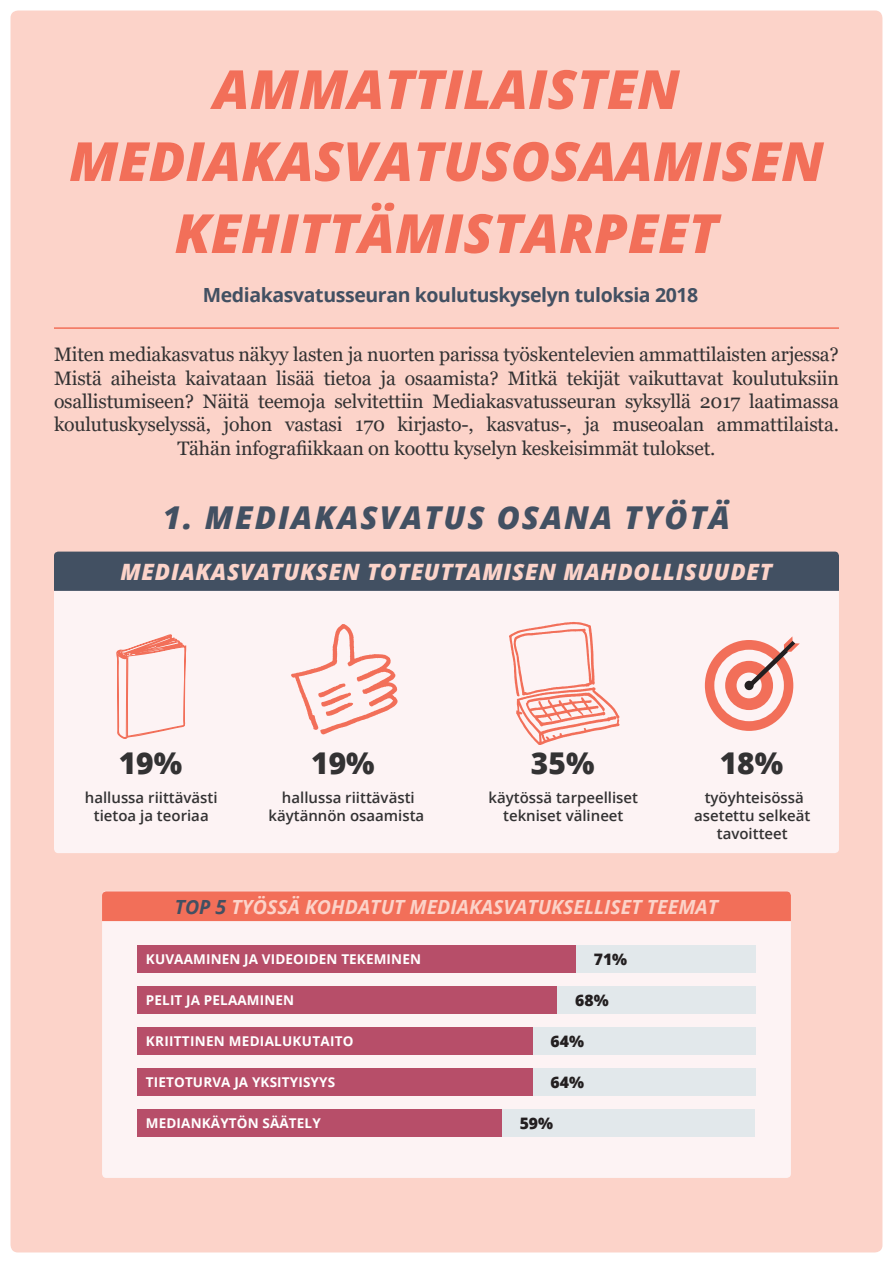
<style>
.page{position:relative;width:893px;height:1263px;background:#fff}
.page>*{position:absolute;margin:0;border:0;box-sizing:border-box;transform-origin:0 0}
.t1{font:italic 800 54px/72px "Open Sans";color:#f26f59;text-align:center}
.t2{font:italic 800 31.5px "Open Sans";letter-spacing:.06em;color:#425062}
.t3{font:800 30px "Open Sans";color:#333233}
.t4{font:italic 800 22.5px "Open Sans";letter-spacing:.03em;color:#fcd3c9}
.t5{font:19.5px/23.4px "Georgia";letter-spacing:-.01em;color:#333233;text-align:center}
.t6{font:700 19.5px "Open Sans";letter-spacing:-.02em;color:#425062}
.t7{font:italic 700 19.5px "Open Sans";color:#fcd3c9}
.t8{font:800 15.75px "Open Sans";color:#231f20}
.t9{font:600 15px/18px "Open Sans";color:#333233;text-align:center}
.t10{font:700 13.5px "Open Sans";letter-spacing:.01em;color:#fff}
.s1{color:#425062}
</style>
<div class="page">
<div style="left:5px;top:5px;width:883px;height:1253px;background:#fcd3c9;border-radius:13px"></div>
<div style="left:0;top:0;width:893px;height:1263px;border:10px solid #fff;border-radius:13px"></div>
<div style="left:102px;top:891px;width:689px;height:287px;background:#fdf3f4;border-radius:4px"></div>
<hr style="left:54px;top:327px;width:785px;height:2px;background:#f26f59">
<div style="left:54px;top:555px;width:785px;height:298px;background:#fdf3f4;border-radius:4px"></div>
<svg style="left:99px;top:327px;width:88px;height:595px"></svg>
<svg style="left:291px;top:624px;width:107px;height:110px"></svg>
<svg style="left:509px;top:622px;width:111px;height:122px"></svg>
<div style="left:705px;top:640px;width:88px;height:91px;background:#f26f59;border-radius:50%"></div>
<div style="left:714px;top:650px;width:70px;height:71px;background:#fdf3f4;border-radius:50%"></div>
<div style="left:725px;top:661px;width:48px;height:49px;background:#f26f59;border-radius:50%"></div>
<div style="left:736px;top:672px;width:26px;height:26px;background:#fdf3f4;border-radius:50%"></div>
<div style="left:744px;top:681px;width:10px;height:9px;background:#231f20;border-radius:50%"></div>
<svg style="left:748px;top:636px;width:52px;height:51px"></svg>
<div style="left:54px;top:552px;width:785px;height:39px;background:#425062"></div>
<div style="left:138px;top:945px;width:617px;height:28px;background:#e2e8eb"></div>
<div style="left:137px;top:945px;width:439px;height:28px;background:#b74e69"></div>
<div style="left:138px;top:986px;width:617px;height:28px;background:#e2e8eb"></div>
<div style="left:137px;top:986px;width:420px;height:28px;background:#b74e69"></div>
<div style="left:138px;top:1027px;width:617px;height:28px;background:#e2e8eb"></div>
<div style="left:137px;top:1027px;width:396px;height:28px;background:#b74e69"></div>
<div style="left:138px;top:1068px;width:617px;height:28px;background:#e2e8eb"></div>
<div style="left:137px;top:1068px;width:396px;height:28px;background:#b74e69"></div>
<div style="left:137px;top:1109px;width:618px;height:28px;background:#e2e8eb"></div>
<div style="left:137px;top:1109px;width:365px;height:28px;background:#b74e69"></div>
<div style="left:102px;top:891px;width:689px;height:30px;background:#f26f59"></div>
<p class="t1" style="left:69px;top:51px;width:756px">AMMATTILAISTEN<br>MEDIAKASVATUSOSAAMISEN<br>KEHITTÄMISTARPEET</p>
<p class="t6" style="left:203px;top:281px;width:497px">Mediakasvatusseuran koulutuskyselyn tuloksia 2018</p>
<p class="t5" style="left:54px;top:343px;width:786px">Miten mediakasvatus näkyy lasten ja nuorten parissa työskentelevien ammattilaisten arjessa?<br>Mistä aiheista kaivataan lisää tietoa ja osaamista? Mitkä tekijät vaikuttavat koulutuksiin osallistumiseen? Näitä teemoja selvitettiin Mediakasvatusseuran syksyllä 2017 laatimassa koulutuskyselyssä, johon vastasi 170 kirjasto-, kasvatus-, ja museoalan ammattilaista.<br>Tähän infografiikkaan on koottu kyselyn keskeisimmät tulokset.</p>
<p class="t2" style="left:163px;top:493px;width:569px">1. MEDIAKASVATUS OSANA TYÖTÄ</p>
<p class="t4" style="left:120px;top:554px;width:653px">MEDIAKASVATUKSEN TOTEUTTAMISEN MAHDOLLISUUDET</p>
<p class="t3" style="left:119px;top:741px;width:65px">19%</p>
<p class="t9" style="left:85px;top:788px;width:134px">hallussa riittävästi tietoa ja teoriaa</p>
<p class="t3" style="left:311px;top:741px;width:65px">19%</p>
<p class="t9" style="left:268px;top:788px;width:157px">hallussa riittävästi käytännön osaamista</p>
<p class="t3" style="left:531px;top:741px;width:65px">35%</p>
<p class="t3" style="left:720px;top:741px;width:65px">18%</p>
<p class="t9" style="left:694px;top:788px;width:118px">työyhteisössä asetettu selkeät</p>
<p class="t9" style="left:717px;top:824px;width:72px">tavoitteet</p>
<p class="t9" style="left:488px;top:788px;width:151px">käytössä tarpeelliset tekniset välineet</p>
<p class="t7" style="left:175px;top:893px;width:545px"><span class="s1">TOP 5</span> TYÖSSÄ KOHDATUT MEDIAKASVATUKSELLISET TEEMAT</p>
<p class="t10" style="left:146px;top:949px;width:277px">KUVAAMINEN JA VIDEOIDEN TEKEMINEN</p>
<p class="t8" style="left:594px;top:947px;width:35px">71%</p>
<p class="t10" style="left:146px;top:991px;width:150px">PELIT JA PELAAMINEN</p>
<p class="t8" style="left:575px;top:988px;width:35px">68%</p>
<p class="t10" style="left:146px;top:1032px;width:209px">KRIITTINEN MEDIALUKUTAITO</p>
<p class="t8" style="left:551px;top:1029px;width:35px">64%</p>
<p class="t10" style="left:146px;top:1073px;width:191px">TIETOTURVA JA YKSITYISYYS</p>
<p class="t8" style="left:551px;top:1070px;width:35px">64%</p>
<p class="t10" style="left:146px;top:1114px;width:176px">MEDIANKÄYTÖN SÄÄTELY</p>
<p class="t8" style="left:520px;top:1111px;width:35px">59%</p>
</div>
